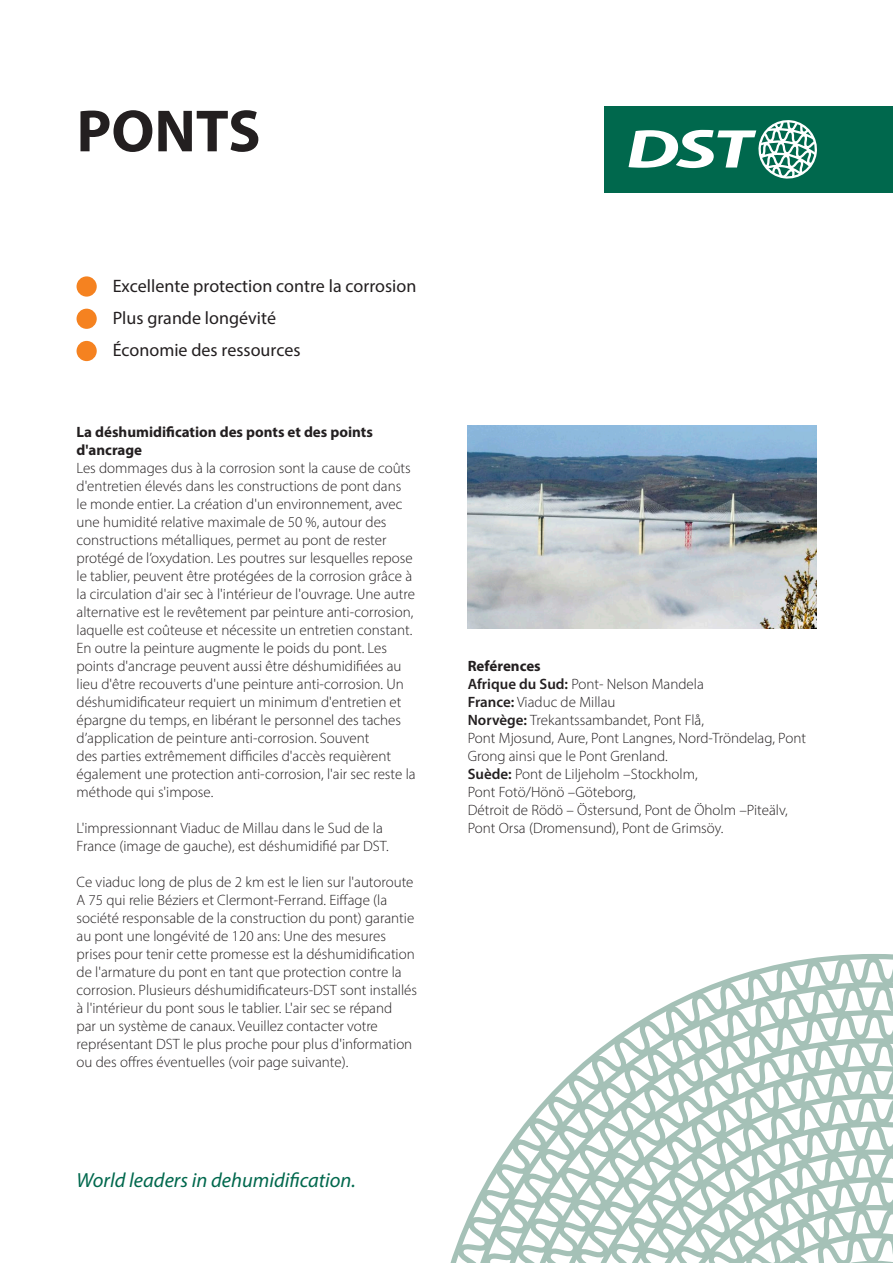
<style>
.page{position:relative;width:893px;height:1263px;background:#fff}
.page>*{position:absolute;margin:0;border:0;box-sizing:border-box;transform-origin:0 0}
.Application{font:700 60px "Myriad Pro";color:#231f20}
.Slogan{font:italic 20.55px "Myriad Pro";color:#00684d}
.Bullets{font:18px "Myriad Pro";color:#231f20}
.Body_text{font:300 15px/18px "Myriad Pro";color:#231f20}
.Body_text-2{font:700 15px/18px "Myriad Pro";color:#231f20}
.s1{font-weight:600}
</style>
<div class="page">
<img style="left:468px;top:425px;width:349px;height:203px">
<div style="left:604px;top:106px;width:289px;height:86px;background:#00684d"></div>
<svg style="left:628px;top:120px;width:189px;height:59px"></svg>
<div style="left:77px;top:276px;width:20px;height:21px;background:#f58220;border-radius:50%"></div>
<div style="left:77px;top:309px;width:20px;height:20px;background:#f58220;border-radius:50%"></div>
<div style="left:77px;top:341px;width:20px;height:20px;background:#f58220;border-radius:50%"></div>
<svg style="left:450px;top:954px;width:443px;height:309px"></svg>
<p class="Application" style="left:77px;top:92px;width:186px">PONTS</p>
<p class="Bullets" style="left:113px;top:275px;width:305px">Excellente protection contre la corrosion</p>
<p class="Bullets" style="left:113px;top:307px;width:165px">Plus grande longévité</p>
<p class="Bullets" style="left:113px;top:339px;width:189px">Économie des ressources</p>
<p class="Body_text-2" style="left:77px;top:422px;width:298px">La déshumidification des ponts et des points d'ancrage</p>
<p class="Body_text" style="left:77px;top:458px;width:341px">Les dommages dus à la corrosion sont la cause de coûts d'entretien élevés dans les constructions de pont dans<br>le monde entier. La création d'un environnement, avec une humidité relative maximale de 50 %, autour des constructions métalliques, permet au pont de rester protégé de l’oxydation. Les poutres sur lesquelles repose le tablier, peuvent être protégées de la corrosion grâce à la circulation d'air sec à l'intérieur de l'ouvrage. Une autre alternative est le revêtement par peinture anti-corrosion, laquelle est coûteuse et nécessite un entretien constant.<br>En outre la peinture augmente le poids du pont. Les points d'ancrage peuvent aussi être déshumidifiées au lieu d'être recouverts d'une peinture anti-corrosion. Un déshumidificateur requiert un minimum d'entretien et épargne du temps, en libérant le personnel des taches d’application de peinture anti-corrosion. Souvent<br>des parties extrêmement difficiles d'accès requièrent également une protection anti-corrosion, l'air sec reste la méthode qui s'impose.</p>
<p class="Body_text" style="left:77px;top:818px;width:314px">L'impressionnant Viaduc de Millau dans le Sud de la<br>France (image de gauche), est déshumidifié par DST.</p>
<p class="Body_text" style="left:77px;top:872px;width:342px">Ce viaduc long de plus de 2 km est le lien sur l'autoroute A 75 qui relie Béziers et Clermont-Ferrand. Eiffage (la société responsable de la construction du pont) garantie au pont une longévité de 120 ans: Une des mesures prises pour tenir cette promesse est la déshumidification de l'armature du pont en tant que protection contre la corrosion. Plusieurs déshumidificateurs-DST sont installés à l'intérieur du pont sous le tablier. L'air sec se répand<br>par un système de canaux. Veuillez contacter votre représentant DST le plus proche pour plus d'information ou des offres éventuelles (voir page suivante).</p>
<p class="Slogan" style="left:77px;top:1167px;width:281px">World leaders in dehumidification.</p>
<p class="Body_text-2" style="left:468px;top:656px;width:75px">Reférences</p>
<p class="Body_text" style="left:468px;top:674px;width:238px"><span class="s1">Afrique du Sud:</span> Pont- Nelson Mandela</p>
<p class="Body_text" style="left:468px;top:692px;width:149px"><span class="s1">France:</span> Viaduc de Millau</p>
<p class="Body_text" style="left:468px;top:710px;width:238px"><span class="s1">Norvège:</span> Trekantssambandet, Pont Flå,</p>
<p class="Body_text" style="left:468px;top:728px;width:340px">Pont Mjosund, Aure, Pont Langnes, Nord-Tröndelag, Pont<br>Grong ainsi que le Pont Grenland.</p>
<p class="Body_text" style="left:468px;top:764px;width:231px"><span class="s1">Suède:</span> Pont de Liljeholm –Stockholm,</p>
<p class="Body_text" style="left:468px;top:782px;width:170px">Pont Fotö/Hönö –Göteborg,</p>
<p class="Body_text" style="left:468px;top:800px;width:322px">Détroit de Rödö – Östersund, Pont de Öholm –Piteälv,<br>Pont Orsa (Dromensund), Pont de Grimsöy.</p>
</div>
